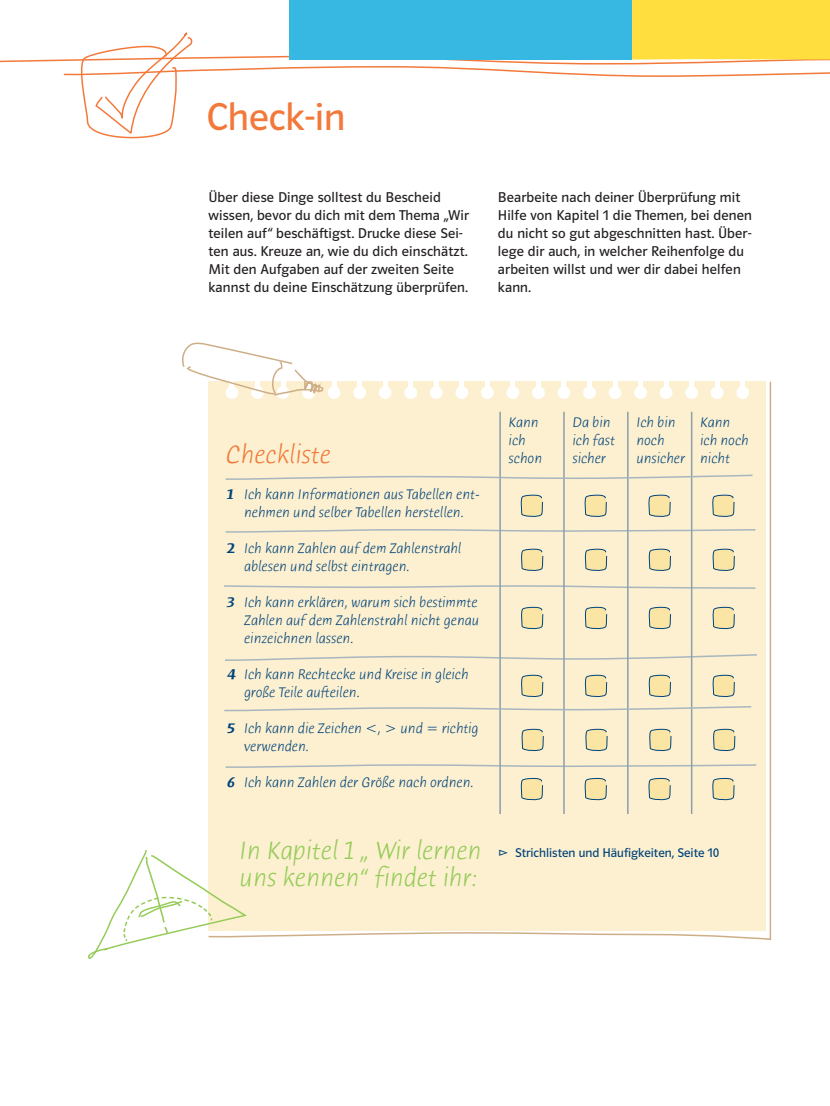
<style>
.page{position:relative;width:830px;height:1106px;background:#fff}
.page>*{position:absolute;margin:0;border:0;box-sizing:border-box;transform-origin:0 0}
.t1{font:39px "Polo MA11 K Buch";color:#f3793b}
.t2{font:italic 300 27px/27px "Humana Sans ITC";color:#95cb58}
.t3{font:italic 300 27px "Humana Sans ITC";color:#f3793b}
.t4{font:italic 300 15px/18px "Humana Sans ITC";color:#00437a}
.t5{font:14.25px/18px "Polo MA11 K Buch";letter-spacing:.01em;color:#231f20}
.t6{font:12.75px "Polo MA11 K Buch";color:#00437a}
.s1{font-weight:700}
.s2{font-family:"Formelsatz Buch"}
</style>
<div class="page">
<svg style="left:0;top:0;width:830px;height:139px"></svg>
<svg style="left:260px;top:381px;width:511px;height:559px"></svg>
<div style="left:208px;top:382px;width:557px;height:549px;background:#fcf0d0"></div>
<svg style="left:225px;top:763px;width:532px;height:5px"></svg>
<svg style="left:224px;top:584px;width:532px;height:5px"></svg>
<svg style="left:225px;top:653px;width:532px;height:8px"></svg>
<svg style="left:521px;top:606px;width:22px;height:24px"></svg>
<svg style="left:584px;top:606px;width:23px;height:24px"></svg>
<svg style="left:648px;top:606px;width:23px;height:24px"></svg>
<svg style="left:712px;top:606px;width:23px;height:24px"></svg>
<svg style="left:521px;top:674px;width:22px;height:23px"></svg>
<svg style="left:584px;top:674px;width:23px;height:23px"></svg>
<svg style="left:648px;top:674px;width:23px;height:23px"></svg>
<svg style="left:712px;top:674px;width:23px;height:23px"></svg>
<hr style="left:499px;top:412px;width:1px;height:402px;background:#8c9faa">
<hr style="left:563px;top:412px;width:1px;height:402px;background:#8c9faa">
<hr style="left:626px;top:412px;width:2px;height:402px;background:#8c9faa">
<hr style="left:690px;top:412px;width:2px;height:402px;background:#8c9faa">
<svg style="left:712px;top:548px;width:23px;height:23px"></svg>
<svg style="left:648px;top:548px;width:23px;height:23px"></svg>
<svg style="left:584px;top:548px;width:23px;height:23px"></svg>
<svg style="left:521px;top:548px;width:22px;height:23px"></svg>
<svg style="left:182px;top:342px;width:574px;height:191px"></svg>
<svg style="left:88px;top:850px;width:172px;height:109px"></svg>
<svg style="left:120px;top:854px;width:97px;height:102px"></svg>
<svg style="left:224px;top:705px;width:528px;height:7px"></svg>
<svg style="left:521px;top:728px;width:23px;height:24px"></svg>
<svg style="left:585px;top:728px;width:22px;height:24px"></svg>
<svg style="left:649px;top:728px;width:22px;height:24px"></svg>
<svg style="left:713px;top:728px;width:22px;height:24px"></svg>
<svg style="left:520px;top:777px;width:23px;height:24px"></svg>
<svg style="left:584px;top:777px;width:23px;height:24px"></svg>
<svg style="left:648px;top:777px;width:23px;height:24px"></svg>
<svg style="left:712px;top:777px;width:22px;height:24px"></svg>
<h1 class="t1" style="left:206px;top:96px;width:140px">Check-in</h1>
<p class="t5" style="left:208px;top:188px;width:262px">Über diese Dinge solltest du Bescheid wissen, bevor du dich mit dem Thema „Wir teilen auf“ beschäftigst. Drucke diese Sei&shy;ten aus. Kreuze an, wie du dich einschätzt.<br>Mit den Aufgaben auf der zweiten Seite kannst du deine Einschätzung überprüfen.</p>
<p class="t5" style="left:497px;top:188px;width:255px">Bearbeite nach deiner Überprüfung mit Hilfe von Kapitel 1 die Themen, bei denen du nicht so gut abgeschnitten hast. Über&shy;lege dir auch, in welcher Reihenfolge du arbeiten willst und wer dir dabei helfen kann.</p>
<p class="t4" style="left:508px;top:413px;width:35px">Kann ich schon</p>
<p class="t4" style="left:572px;top:413px;width:44px">Da bin ich fast sicher</p>
<p class="t4" style="left:636px;top:413px;width:50px">Ich bin noch unsicher</p>
<p class="t4" style="left:699px;top:413px;width:50px">Kann ich noch</p>
<h2 class="t3" style="left:225px;top:440px;width:107px">Checkliste</h2>
<p class="t4" style="left:699px;top:449px;width:31px">nicht</p>
<p class="t4" style="left:227px;top:485px;width:255px;text-align:center"><span class="s1">1</span> Ich kann Informationen aus Tabellen ent&shy;nehmen und selber Tabellen herstellen.</p>
<p class="t4" style="left:244px;top:539px;width:218px;text-indent:-17px"><span class="s1">2</span> Ich kann Zahlen auf dem Zahlenstrahl ablesen und selbst eintragen.</p>
<p class="t4" style="left:244px;top:593px;width:236px;text-align:justify;text-indent:-17px"><span class="s1">3</span> Ich kann erklären, warum sich bestimmte Zahlen auf dem Zahlenstrahl nicht genau einzeichnen lassen.</p>
<p class="t4" style="left:244px;top:665px;width:226px;text-indent:-17px"><span class="s1">4</span> Ich kann Rechtecke und Kreise in gleich große Teile aufteilen.</p>
<p class="t4" style="left:244px;top:719px;width:235px;text-indent:-17px"><span class="s1">5</span> Ich kann die Zeichen &lt;, &gt; und = richtig verwenden.</p>
<p class="t4" style="left:227px;top:773px;width:248px"><span class="s1">6</span> Ich kann Zahlen der Größe nach ordnen.</p>
<h2 class="t2" style="left:239px;top:837px;width:243px">In Kapitel 1 „ Wir lernen uns kennen“ findet ihr:</h2>
<p class="t6" style="left:497px;top:845px;width:223px"><span class="s2">&gt;</span> Strichlisten und Häufigkeiten, Seite 10</p>
</div>
